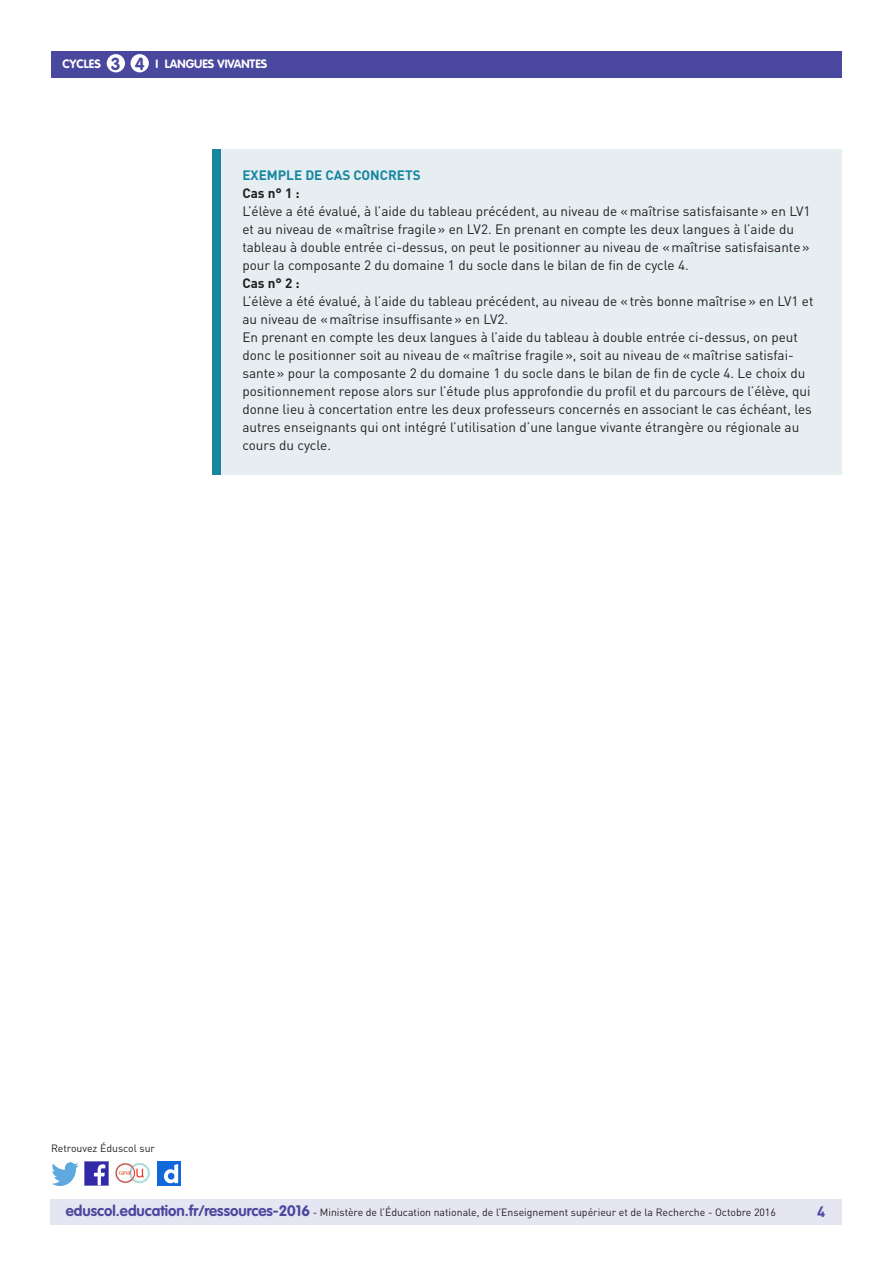
<style>
.page{position:relative;width:893px;height:1263px;background:#fff}
.page>*{position:absolute;margin:0;border:0;box-sizing:border-box;transform-origin:0 0}
.t1{font:700 17.25px "VAG Rounded Std";color:#4a489e}
.t2{font:700 15px "DIN Pro";color:#4a489e}
._15_texte_encadré{font:13.5px/18px "DIN Pro";color:#231f20}
._15_Titre_encadré{font:700 13.5px "DIN Pro";color:#16879f}
._15_Sous_titre_encad{font:700 13.5px "DIN Pro";color:#231f20}
.t3{font:700 12px "VAG Rounded Std";color:#fff}
.t4{font:10.5px "DIN Pro";color:#231f20}
.s1{font-family:"VAG Rounded Std";font-weight:700;font-size:15px;color:#4a489e}
</style>
<div class="page">
<div style="left:50px;top:1199px;width:791px;height:26px;background:#e6e5f2"></div>
<div style="left:51px;top:51px;width:791px;height:27px;background:#4a489e"></div>
<div style="left:107px;top:54px;width:18px;height:18px;background:#fff;border-radius:50%"></div>
<div style="left:131px;top:54px;width:18px;height:18px;background:#fff;border-radius:50%"></div>
<img style="left:85px;top:1162px;width:23px;height:23px">
<img style="left:51px;top:1163px;width:28px;height:22px">
<img style="left:158px;top:1162px;width:22px;height:23px">
<img style="left:115px;top:1163px;width:35px;height:21px">
<div style="left:213px;top:149px;width:629px;height:326px;background:#e6eef2"></div>
<div style="left:213px;top:149px;width:8px;height:326px;background:#16879f"></div>
<p class="t1" style="left:111px;top:53px;width:35px">3 4</p>
<p class="t3" style="left:63px;top:57px;width:40px">CYCLES</p>
<p class="t3" style="left:156px;top:57px;width:113px">I LANGUES VIVANTES</p>
<p class="_15_Titre_encadré" style="left:242px;top:167px;width:180px">EXEMPLE DE CAS CONCRETS</p>
<p class="_15_Sous_titre_encad" style="left:242px;top:185px;width:59px">Cas n° 1 :</p>
<p class="_15_texte_encadré" style="left:242px;top:202px;width:570px">L’élève a été évalué, à l’aide du tableau précédent, au niveau de «maîtrise satisfaisante» en LV1 et au niveau de «maîtrise fragile» en LV2. En prenant en compte les deux langues à l’aide du tableau à double entrée ci-dessus, on peut le positionner au niveau de «maîtrise satisfaisante» pour la composante 2 du domaine 1 du socle dans le bilan de fin de cycle 4.</p>
<p class="_15_Sous_titre_encad" style="left:242px;top:275px;width:59px">Cas n° 2 :</p>
<p class="_15_texte_encadré" style="left:242px;top:292px;width:573px">L’élève a été évalué, à l’aide du tableau précédent, au niveau de «très bonne maîtrise» en LV1 et au niveau de «maîtrise insuffisante» en LV2.</p>
<p class="_15_texte_encadré" style="left:242px;top:328px;width:571px">En prenant en compte les deux langues à l’aide du tableau à double entrée ci-dessus, on peut donc le positionner soit au niveau de «maîtrise fragile», soit au niveau de «maîtrise satisfai&shy;sante» pour la composante 2 du domaine 1 du socle dans le bilan de fin de cycle 4. Le choix du positionnement repose alors sur l’étude plus approfondie du profil et du parcours de l’élève, qui donne lieu à concertation entre les deux professeurs concernés en associant le cas échéant, les autres enseignants qui ont intégré l’utilisation d’une langue vivante étrangère ou régionale au cours du cycle.</p>
<p class="t4" style="left:51px;top:1141px;width:106px">Retrouvez Éduscol sur</p>
<p class="t4" style="left:66px;top:1205px;width:711px"><span class="s1">eduscol.education.fr/ressources-2016</span> - Ministère de l’Éducation nationale, de l’Enseignement supérieur et de la Recherche - Octobre 2016</p>
<p class="t2" style="left:817px;top:1201px;width:10px">4</p>
</div>
